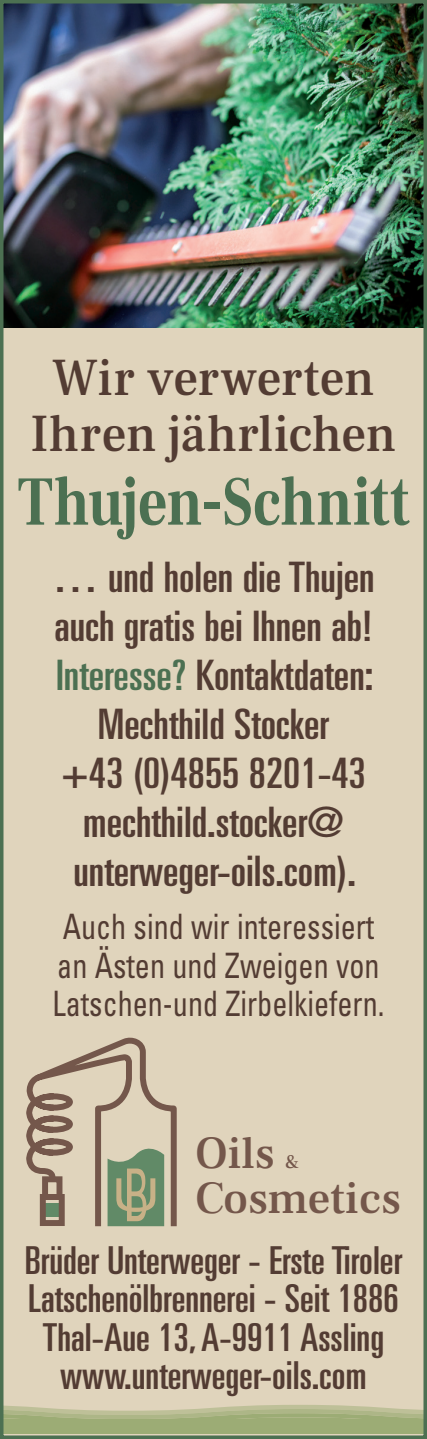
<style>
.page{position:relative;width:427px;height:1439px;background:#e0d4bc}
.page>*{position:absolute;margin:0;border:0;box-sizing:border-box;transform-origin:0 0}
.t1{font:700 70px "Frank Ruhl Libre";letter-spacing:-.005em;color:#4c7052;scale:.82 1}
.t2{font:500 52.5px "Frank Ruhl Libre";letter-spacing:-.005em;color:#533c33;scale:.94 1}
.t3{font:500 45.15px "Frank Ruhl Libre";color:#74574b}
.t4{font:ultra-condensed 42px/49px "Univers";color:#533c33;scale:1.1 1}
.t5{font:ultra-condensed 38.5px/38.5px "Univers";color:#533c33;scale:1.07 1}
.t6{font:condensed 35px "Univers";color:#533c33;scale:.86 1}
.t7{font:500 18.9px "Frank Ruhl Libre";color:#74574b}
.s1{color:#4c7052}
</style>
<div class="page">
<img style="left:5px;top:5px;width:417px;height:322px">
<div style="left:0;top:1419px;width:427px;height:15px;background:#9cac75"></div>
<svg style="left:5px;top:1405px;width:417px;height:14px"></svg>
<div style="left:0;top:0;width:427px;height:1439px;border:4px solid #4c7052"></div>
<svg style="left:26px;top:1037px;width:151px;height:190px"></svg>
<div style="left:40px;top:1194px;width:25px;height:32px;border:6px solid #74574b"></div>
<div style="left:42px;top:1176px;width:20px;height:24px;border:6px solid #74574b"></div>
<svg style="left:49px;top:1176px;width:6px;height:3px"></svg>
<svg style="left:107px;top:1141px;width:57px;height:85px"></svg>
<p class="t2" style="left:52px;top:345px;width:344px">Wir verwerten</p>
<p class="t2" style="left:31px;top:401px;width:390px">Ihren jährlichen</p>
<p class="t1" style="left:17px;top:459px;width:479px">Thujen-Schnitt</p>
<p class="t4" style="left:52px;top:552px;width:294px">… und holen die Thujen auch gratis bei Ihnen ab!</p>
<p class="t4" style="left:56px;top:650px;width:290px"><span class="s1">Interesse?</span> Kontaktdaten:</p>
<p class="t4" style="left:98px;top:699px;width:211px">Mechthild Stocker</p>
<p class="t4" style="left:61px;top:748px;width:278px">+43 (0)4855 8201-43</p>
<p class="t4" style="left:83px;top:797px;width:239px">mechthild.stocker@</p>
<p class="t4" style="left:73px;top:846px;width:258px">unterweger-oils.com).</p>
<p class="t6" style="left:63px;top:904px;width:363px">Auch sind wir interessiert</p>
<p class="t6" style="left:57px;top:943px;width:376px">an Ästen und Zweigen von</p>
<p class="t6" style="left:52px;top:981px;width:387px">Latschen-und Zirbelkiefern.</p>
<p class="t3" style="left:195px;top:1124px;width:81px">Oils</p>
<p class="t7" style="left:285px;top:1150px;width:15px">&amp;</p>
<p class="t3" style="left:195px;top:1170px;width:207px">Cosmetics</p>
<p class="t5" style="left:25px;top:1240px;width:354px">Brüder Unterweger - Erste Tiroler<br>Latschenölbrennerei - Seit 1886</p>
<p class="t5" style="left:43px;top:1317px;width:320px;text-align:center">Thal-Aue 13, A-9911 Assling www.unterweger-oils.com</p>
</div>
